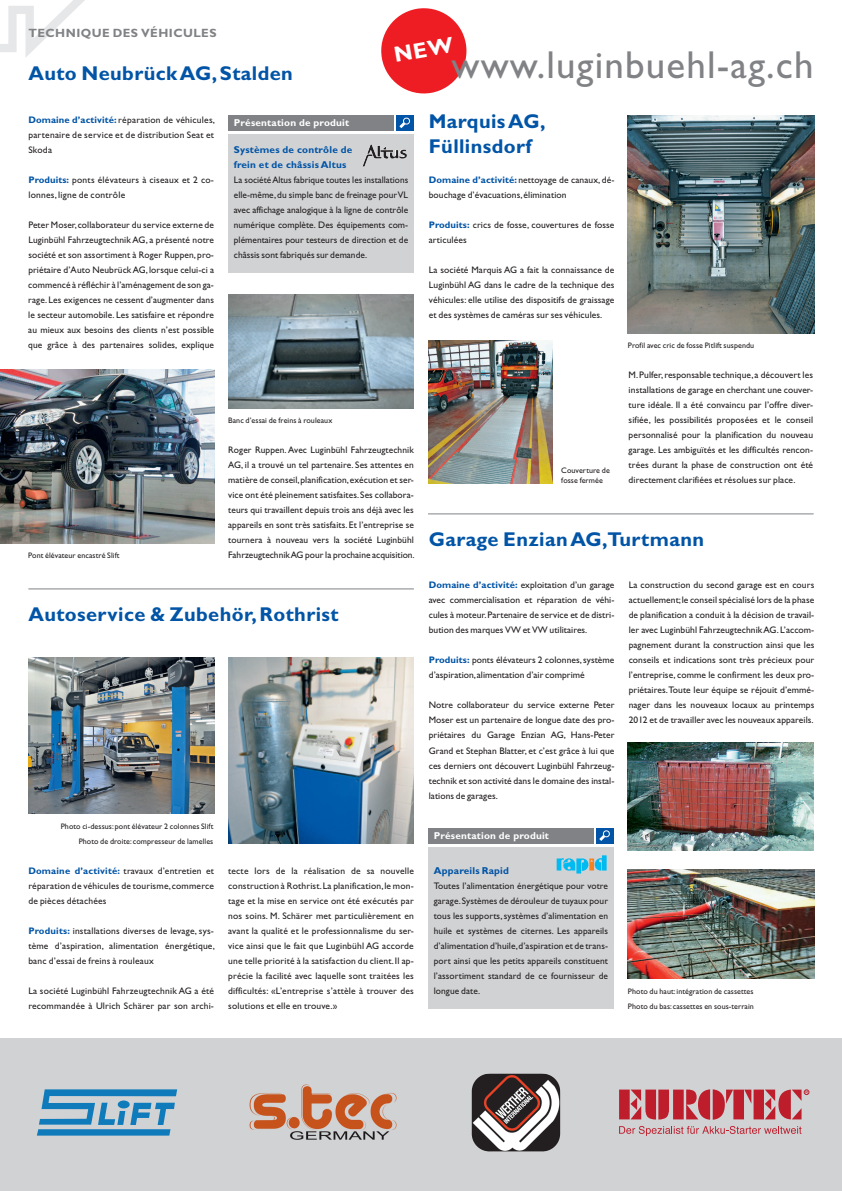
<style>
.page{position:relative;width:842px;height:1191px;background:#fff}
.page>*{position:absolute;margin:0;border:0;box-sizing:border-box;transform-origin:0 0}
.t1{font:39px "Gill Sans";letter-spacing:.03em;color:#808285}
.t2{font:700 20px/25px "Gill Sans";letter-spacing:.02em;color:#0154a6}
.t3{font:700 12px "Gill Sans";letter-spacing:.04em;color:#808285}
.t4{font:700 10px/15px "Gill Sans";letter-spacing:.02em;color:#0154a6}
.t5{font:700 10px "Gill Sans";letter-spacing:.02em;color:#fff}
.t6{font:9.5px/15px "Gill Sans";letter-spacing:.01em;color:#231f20;text-align:justify}
.t7{font:8px/15px "Gill Sans";letter-spacing:.01em;color:#231f20}
.s1{font-weight:700;color:#0154a6}
</style>
<div class="page">
<svg style="left:0;top:0;width:85px;height:57px"></svg>
<hr style="left:28px;top:588px;width:386px;height:1px;background:#808285">
<hr style="left:428px;top:513px;width:386px;height:1px;background:#808285">
<div style="left:0;top:1038px;width:842px;height:153px;background:#d1d2d4"></div>
<svg style="left:37px;top:1089px;width:140px;height:46px"></svg>
<img style="left:249px;top:1084px;width:148px;height:56px">
<img style="left:0;top:370px;width:214px;height:173px">
<img style="left:628px;top:116px;width:186px;height:217px">
<img style="left:28px;top:657px;width:186px;height:156px">
<img style="left:228px;top:657px;width:186px;height:186px">
<img style="left:628px;top:743px;width:185px;height:108px">
<img style="left:628px;top:870px;width:186px;height:108px">
<div style="left:428px;top:828px;width:166px;height:15px;background:#808285"></div>
<div style="left:428px;top:847px;width:186px;height:161px;background:#d1d2d4"></div>
<div style="left:596px;top:828px;width:18px;height:15px;background:#0154a6"></div>
<svg style="left:599px;top:830px;width:11px;height:11px"></svg>
<svg style="left:557px;top:855px;width:50px;height:18px"></svg>
<div style="left:228px;top:116px;width:166px;height:15px;background:#808285"></div>
<div style="left:228px;top:134px;width:186px;height:139px;background:#d1d2d4"></div>
<div style="left:396px;top:116px;width:18px;height:15px;background:#0154a6"></div>
<svg style="left:399px;top:117px;width:11px;height:11px"></svg>
<img style="left:363px;top:144px;width:44px;height:22px">
<img style="left:228px;top:295px;width:186px;height:113px">
<img style="left:428px;top:340px;width:125px;height:143px">
<img style="left:472px;top:1073px;width:69px;height:77px">
<svg style="left:619px;top:1089px;width:190px;height:30px"></svg>
<svg style="left:619px;top:1126px;width:182px;height:10px"></svg>
<svg style="left:381px;top:8px;width:86px;height:86px"></svg>
<p class="t3" style="left:28px;top:26px;width:190px">TECHNIQUE DES VÉHICULES</p>
<h2 class="t2" style="left:28px;top:60px;width:266px">Auto Neubrück AG, Stalden</h2>
<p class="t6" style="left:28px;top:113px;width:188px"><span class="s1">Domaine d’activité:</span> réparation de véhicules, partenaire de service et de distribution Seat et Skoda</p>
<p class="t6" style="left:28px;top:173px;width:187px"><span class="s1">Produits:</span> ponts élévateurs à ciseaux et 2 co&shy;lonnes, ligne de contrôle</p>
<p class="t6" style="left:28px;top:218px;width:187px">Peter Moser, collaborateur du service externe de Luginbühl Fahrzeugtechnik AG, a présenté notre société et son assortiment à Roger Ruppen, pro&shy;priétaire d’Auto NeubrückAG, lorsque celui-ci a commencé à réfléchir à l’aménagement de son ga&shy;rage. Les exigences ne cessent d’augmenter dans le secteur automobile. Les satisfaire et répondre au mieux aux besoins des clients n’est possible que grâce à des partenaires solides, explique</p>
<p class="t5" style="left:234px;top:117px;width:117px">Présentation de produit</p>
<p class="t4" style="left:234px;top:142px;width:120px">Systèmes de contrôle de frein et de châssis Altus</p>
<p class="t6" style="left:234px;top:173px;width:176px">La société Altus fabrique toutes les installations elle-même, du simple banc de freinage pour VL avec affichage analogique à la ligne de contrôle numérique complète. Des équipements com&shy;plémentaires pour testeurs de direction et de châssis sont fabriqués sur demande.</p>
<p class="t7" style="left:28px;top:548px;width:93px">Pont élévateur encastré Slift</p>
<p class="t7" style="left:228px;top:413px;width:106px">Banc d’essai de freins à rouleaux</p>
<p class="t6" style="left:228px;top:443px;width:188px">Roger Ruppen. Avec Luginbühl Fahrzeugtechnik AG, il a trouvé un tel partenaire. Ses attentes en matière de conseil, planification, exécution et ser&shy;vice ont été pleinement satisfaites. Ses collabora&shy;teurs qui travaillent depuis trois ans déjà avec les appareils en sont très satisfaits. Et l’entreprise se tournera à nouveau vers la société Luginbühl Fahrzeugtechnik AG pour la prochaine acquisition.</p>
<h2 class="t2" style="left:28px;top:601px;width:312px">Autoservice &amp; Zubehör, Rothrist</h2>
<p class="t7" style="left:61px;top:818px;width:154px;text-align:right">Photo ci-dessus: pont élévateur 2 colonnes Slift<br>Photo de droite: compresseur de lamelles</p>
<p class="t6" style="left:28px;top:863px;width:187px"><span class="s1">Domaine d’activité:</span> travaux d’entretien et réparation de véhicules de tourisme, commerce de pièces détachées</p>
<p class="t6" style="left:28px;top:923px;width:188px"><span class="s1">Produits:</span> installations diverses de levage, sys&shy;tème d’aspiration, alimentation énergétique, banc d’essai de freins à rouleaux</p>
<p class="t6" style="left:28px;top:983px;width:187px">La société Luginbühl Fahrzeugtechnik AG a été recommandée à Ulrich Schärer par son archi-</p>
<p class="t6" style="left:228px;top:863px;width:187px">tecte lors de la réalisation de sa nouvelle construction à Rothrist. La planification, le mon&shy;tage et la mise en service ont été exécutés par nos soins. M. Schärer met particulièrement en avant la qualité et le professionnalisme du ser&shy;vice ainsi que le fait que Luginbühl AG accorde une telle priorité à la satisfaction du client. Il ap&shy;précie la facilité avec laquelle sont traitées les difficultés: «L’entreprise s’attèle à trouver des solutions et elle en trouve.»</p>
<h1 class="t1" style="left:452px;top:43px;width:364px">www.luginbuehl-ag.ch</h1>
<h2 class="t2" style="left:429px;top:109px;width:118px">Marquis AG,<br>Füllinsdorf</h2>
<p class="t6" style="left:429px;top:173px;width:187px"><span class="s1">Domaine d’activité:</span> nettoyage de canaux, dé&shy;bouchage d’évacuations, élimination</p>
<p class="t6" style="left:429px;top:218px;width:187px"><span class="s1">Produits:</span> crics de fosse, couvertures de fosse articulées</p>
<p class="t6" style="left:429px;top:263px;width:187px">La société Marquis AG a fait la connaissance de Luginbühl AG dans le cadre de la technique des véhicules: elle utilise des dispositifs de graissage et des systèmes de caméras sur ses véhicules.</p>
<p class="t7" style="left:561px;top:466px;width:50px;line-height:10px">Couverture de fosse fermée</p>
<p class="t7" style="left:628px;top:338px;width:128px">Profil avec cric de fosse Pitlift suspendu</p>
<p class="t6" style="left:629px;top:368px;width:186px">M. Pulfer, responsable technique, a découvert les installations de garage en cherchant une couver&shy;ture idéale. Il a été convaincu par l’offre diver&shy;sifiée, les possibilités proposées et le conseil personnalisé pour la planification du nouveau garage. Les ambiguïtés et les difficultés rencon&shy;trées durant la phase de construction ont été directement clarifiées et résolues sur place.</p>
<h2 class="t2" style="left:429px;top:526px;width:277px">Garage Enzian AG, Turtmann</h2>
<p class="t6" style="left:429px;top:578px;width:187px"><span class="s1">Domaine d’activité:</span> exploitation d’un garage avec commercialisation et réparation de véhi&shy;cules à moteur. Partenaire de service et de distri&shy;bution des marques VW et VW utilitaires.</p>
<p class="t6" style="left:429px;top:653px;width:187px"><span class="s1">Produits:</span> ponts élévateurs 2 colonnes, système d’aspiration, alimentation d’air comprimé</p>
<p class="t6" style="left:429px;top:698px;width:187px">Notre collaborateur du service externe Peter Moser est un partenaire de longue date des pro&shy;priétaires du Garage Enzian AG, Hans-Peter Grand et Stephan Blatter, et c’est grâce à lui que ces derniers ont découvert Luginbühl Fahrzeug&shy;technik et son activité dans le domaine des instal&shy;lations de garages.</p>
<p class="t5" style="left:434px;top:829px;width:117px">Présentation de produit</p>
<p class="t4" style="left:434px;top:862px;width:77px">Appareils Rapid</p>
<p class="t6" style="left:434px;top:878px;width:176px">Toutes l’alimentation énergétique pour votre garage. Systèmes de dérouleur de tuyaux pour tous les supports, systèmes d’alimentation en huile et systèmes de citernes. Les appareils d’alimentation d’huile, d’aspiration et de trans&shy;port ainsi que les petits appareils constituent l’assortiment standard de ce fournisseur de longue date.</p>
<p class="t6" style="left:629px;top:578px;width:187px">La construction du second garage est en cours actuellement; le conseil spécialisé lors de la phase de planification a conduit à la décision de travail&shy;ler avec Luginbühl Fahrzeugtechnik AG. L’accom&shy;pagnement durant la construction ainsi que les conseils et indications sont très précieux pour l’entreprise, comme le confirment les deux pro&shy;priétaires.Toute leur équipe se réjouit d’emmé&shy;nager dans les nouveaux locaux au printemps 2012 et de travailler avec les nouveaux appareils.</p>
<p class="t7" style="left:628px;top:983px;width:128px">Photo du haut: intégration de cassettes<br>Photo du bas: cassettes en sous-terrain</p>
</div>
